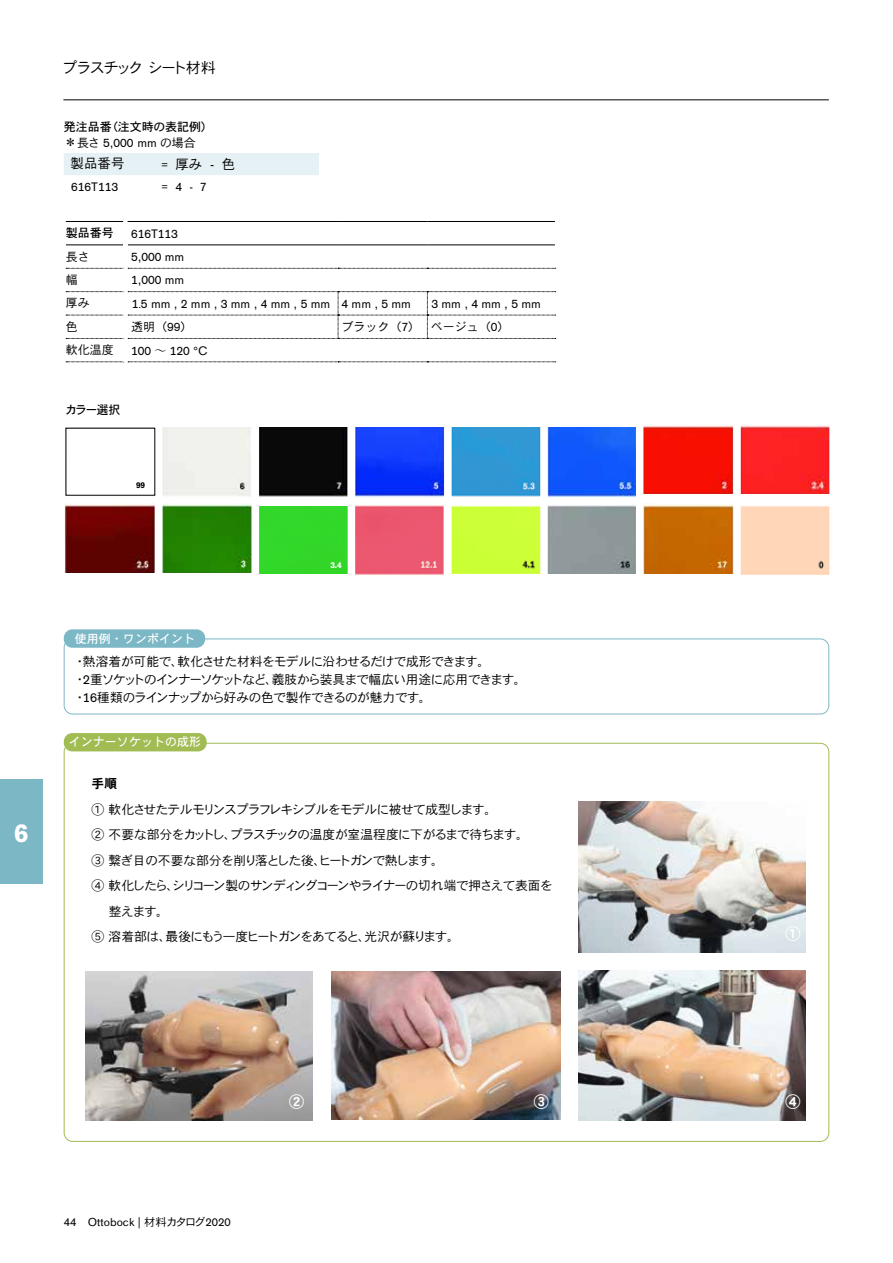
<style>
.page{position:relative;width:893px;height:1263px;background:#fff}
.page>*{position:absolute;margin:0;border:0;box-sizing:border-box;transform-origin:0 0}
.t1{font:700 25.5px "OBO Sans";color:#fff}
.t2{font:15px "DFHS Gothic Std W3";letter-spacing:-.11em;color:#000}
.t3{font:15px "DFHS Gothic Std W7";color:#fff}
.t4{font:13.5px "DFHS Gothic Std W3";color:#000}
.t5{font:12.75px/18px "DFHS Gothic Std W3";letter-spacing:-.07em;color:#000}
.t6{font:12.75px "DFHS Gothic Std W3";letter-spacing:-.09em;color:#000}
.t7{font:12.75px "DFHS Gothic Std W7";color:#000}
.t8{font:12px "OBO Sans";color:#000}
.t9{font:12px "OBO Sans";letter-spacing:.14em;color:#000}
.t10{font:12px "DFHS Gothic Std W3";color:#000}
.t11{font:12px "DFHS Gothic Std W5";color:#000}
.t12{font:12px "DFHS Gothic Std W5";letter-spacing:.005em;color:#fff}
.t13{font:11.25px "OBO Sans";letter-spacing:.005em;color:#000}
.t14{font:700 8.25px "OBO Sans";color:#000}
.t15{font:700 8.25px "OBO Sans";color:#fff}
.s1{font-family:"DFHS Gothic Std W3";font-size:13.5px}
.s2{font-family:"DFHS Gothic Std W3"}
.s3{font-family:"OBO Sans"}
.s4{font-family:"Koz Min Pro"}
.s5{font-size:7.05px}
</style>
<div class="page">
<hr style="left:63px;top:99px;width:766px;height:1px;background:#000">
<div style="left:0;top:779px;width:43px;height:104px;background:#7cb7c6"></div>
<div style="left:64px;top:638px;width:765px;height:76px;border:1px solid #7cb7c6;border-radius:9px"></div>
<div style="left:64px;top:629px;width:141px;height:19px;background:#7cb7c6;border-radius:9px"></div>
<img style="left:578px;top:801px;width:228px;height:152px">
<div style="left:64px;top:733px;width:143px;height:18px;background:#a1bc52;border-radius:9px"></div>
<img style="left:85px;top:972px;width:228px;height:148px">
<img style="left:332px;top:972px;width:228px;height:148px">
<img style="left:578px;top:971px;width:228px;height:149px">
<svg style="left:64px;top:153px;width:492px;height:210px"></svg>
<hr style="left:66px;top:221px;width:59px;height:1px;background:#000">
<hr style="left:125px;top:221px;width:213px;height:1px;background:#000">
<hr style="left:338px;top:221px;width:89px;height:1px;background:#000">
<hr style="left:427px;top:221px;width:128px;height:1px;background:#000">
<div style="left:123px;top:219px;width:5px;height:31px;background:#fff"></div>
<img style="left:548px;top:504px;width:88px;height:70px">
<img style="left:66px;top:427px;width:570px;height:71px">
<div style="left:452px;top:505px;width:88px;height:69px;background:#ccff37"></div>
<img style="left:65px;top:503px;width:187px;height:70px">
<div style="left:259px;top:506px;width:89px;height:67px;background:#32d829"></div>
<img style="left:644px;top:503px;width:89px;height:71px">
<img style="left:355px;top:505px;width:89px;height:70px">
<div style="left:741px;top:506px;width:88px;height:68px;background:#ffd6b8"></div>
<img style="left:452px;top:428px;width:88px;height:70px">
<img style="left:644px;top:424px;width:185px;height:70px">
<div style="left:155px;top:423px;width:7px;height:153px;background:#fff"></div>
<div style="left:66px;top:428px;width:89px;height:67px;background:#fff"></div>
<div style="left:252px;top:423px;width:7px;height:153px;background:#fff"></div>
<div style="left:348px;top:426px;width:7px;height:153px;background:#fff"></div>
<div style="left:444px;top:423px;width:8px;height:153px;background:#fff"></div>
<div style="left:540px;top:423px;width:8px;height:153px;background:#fff"></div>
<div style="left:733px;top:423px;width:8px;height:153px;background:#fff"></div>
<h1 class="t1" style="left:14px;top:818px;width:16px">6</h1>
<p class="t2" style="left:62px;top:59px;width:155px">プラスチック　シート材料</p>
<p class="t11" style="left:64px;top:120px;width:151px">発注品番（注文時の表記例）</p>
<p class="t8" style="left:64px;top:136px;width:133px"><span class="s1">＊</span><span class="s2">長さ</span> 5,000 mm <span class="s2">の場合</span></p>
<p class="t4" style="left:64px;top:156px;width:62px">　製品番号</p>
<p class="t4" style="left:162px;top:157px;width:75px">= 厚み <span class="s3">-</span> 色</p>
<p class="t8" style="left:71px;top:180px;width:48px">616T113</p>
<p class="t8" style="left:162px;top:179px;width:46px"><span class="s1">=</span>4- 7</p>
<p class="t11" style="left:66px;top:226px;width:49px">製品番号</p>
<p class="t8" style="left:131px;top:227px;width:48px">616T113</p>
<p class="t10" style="left:66px;top:250px;width:25px">長さ</p>
<p class="t8" style="left:131px;top:250px;width:55px">5,000 mm</p>
<p class="t10" style="left:66px;top:273px;width:13px">幅</p>
<p class="t8" style="left:131px;top:273px;width:55px">1,000 mm</p>
<p class="t10" style="left:66px;top:296px;width:25px">厚み</p>
<p class="t9" style="left:132px;top:297px;width:281px">1<span class="s4">.</span>5mm,2mm,3mm,4mm,5mm 4mm,5mm</p>
<p class="t9" style="left:432px;top:297px;width:111px">3mm,4mm,5mm</p>
<p class="t10" style="left:66px;top:320px;width:13px">色</p>
<p class="t10" style="left:131px;top:320px;width:63px">透明（<span class="s3">99</span>）</p>
<p class="t10" style="left:342px;top:320px;width:169px">ブラック（<span class="s3">7</span>） ベージュ（<span class="s3">0</span>）</p>
<p class="t10" style="left:66px;top:343px;width:49px">軟化温度</p>
<p class="t8" style="left:131px;top:344px;width:78px">100 <span class="s4">～</span> 120 °C</p>
<p class="t11" style="left:65px;top:403px;width:57px">カラー選択</p>
<p class="t14" style="left:136px;top:480px;width:12px">99<span class="s5">99</span></p>
<p class="t12" style="left:75px;top:632px;width:122px">使用例・ワンポイント</p>
<p class="t15" style="left:330px;top:560px;width:13px">3.4</p>
<p class="t5" style="left:73px;top:652px;width:455px">・熱溶着が可能で、軟化させた材料をモデルに沿わせるだけで成形できます。<br>・<span class="s3">2</span>重ソケットのインナーソケットなど、義肢から装具まで幅広い用途に応用できます。・<span class="s3">16</span>種類のラインナップから好みの色で製作できるのが魅力です。</p>
<p class="t12" style="left:69px;top:735px;width:134px">インナーソケットの成形</p>
<p class="t7" style="left:92px;top:777px;width:27px">手順</p>
<p class="t5" style="left:92px;top:800px;width:407px">① 軟化させたテルモリンスプラフレキシブルをモデルに被せて成型します。</p>
<p class="t5" style="left:92px;top:826px;width:439px">② 不要な部分をカットし、プラスチックの温度が室温程度に下がるまで待ちます。</p>
<p class="t5" style="left:92px;top:851px;width:354px">③ 繋ぎ目の不要な部分を削り落とした後、ヒートガンで熱します。</p>
<p class="t6" style="left:92px;top:879px;width:463px">④ 軟化したら、シリコーン製のサンディングコーンやライナーの切れ端で押さえて表面を</p>
<p class="t5" style="left:109px;top:902px;width:62px">整えます。</p>
<p class="t5" style="left:92px;top:928px;width:370px">⑤ 溶着部は、最後にもう一度ヒートガンをあてると、光沢が蘇ります。</p>
<p class="t3" style="left:786px;top:925px;width:16px">①</p>
<p class="t13" style="left:64px;top:1216px;width:168px">44 Ottobock | <span class="s2">材料カタログ</span>2020</p>
<p class="t3" style="left:289px;top:1093px;width:16px">②</p>
<p class="t3" style="left:534px;top:1093px;width:16px">③</p>
<p class="t3" style="left:786px;top:1093px;width:16px">④</p>
</div>
